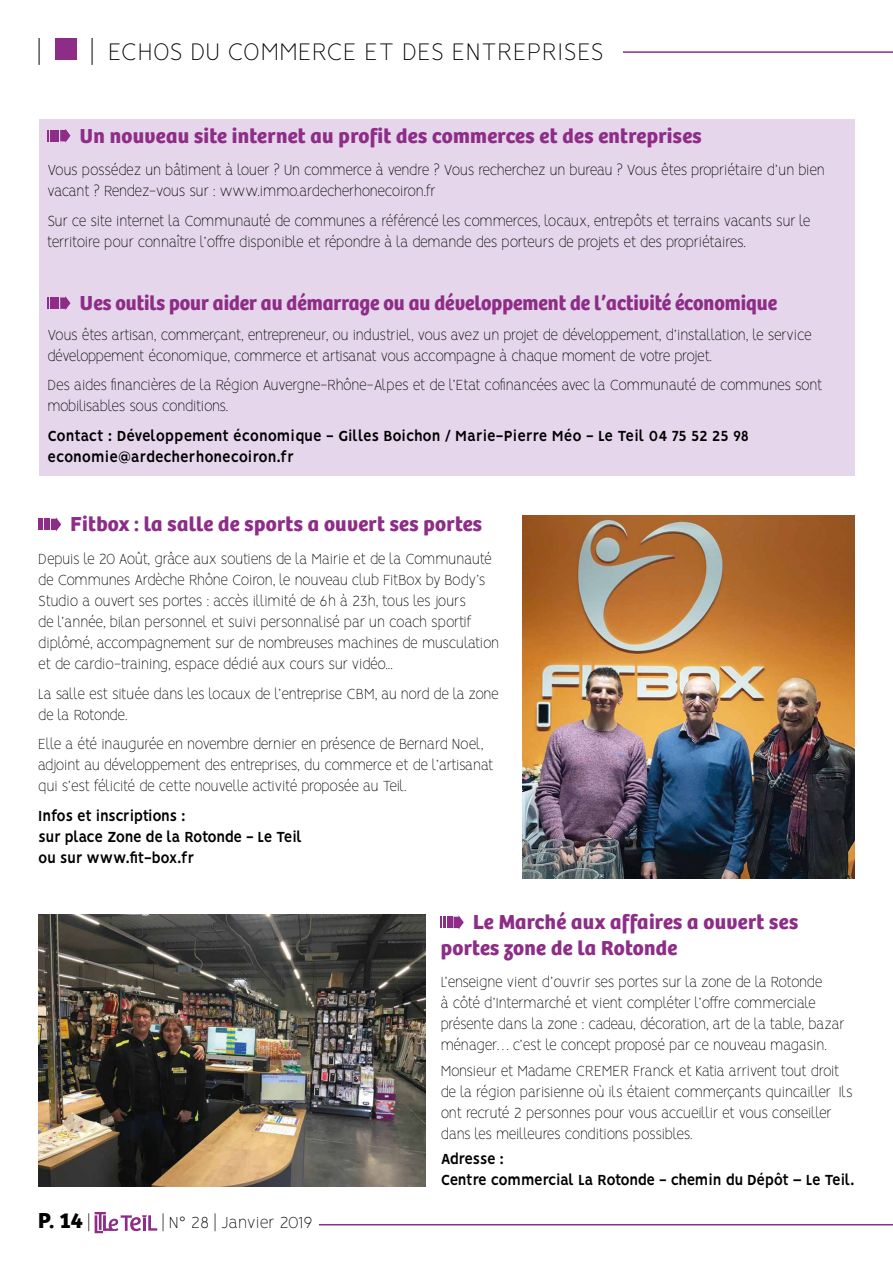
<style>
.page{position:relative;width:893px;height:1263px;background:#fff}
.page>*{position:absolute;margin:0;border:0;box-sizing:border-box;transform-origin:0 0}
.t1{font:100 27px "Vision";letter-spacing:.015em;color:#000}
.t2{font:700 22.5px "Bree";color:#000}
.t3{font:700 21px/25.2px "Bree";letter-spacing:.015em;color:#8e2d87}
.t4{font:100 18px "Vision";letter-spacing:-.01em;color:#000}
.t5{font:100 16.5px/21px "Vision";letter-spacing:-.03em;color:#000;scale:.95 1}
.t6{font:700 16.5px/21px "Vision";letter-spacing:-.015em;color:#000;scale:.95 1}
.s1{font-family:"Vision";font-weight:100;font-size:18px}
</style>
<div class="page">
<svg style="left:95px;top:1212px;width:62px;height:21px"></svg>
<hr style="left:319px;top:1224px;width:574px;height:1px;background:#8e2d87">
<hr style="left:623px;top:51px;width:270px;height:2px;background:#8e2d87">
<div style="left:55px;top:38px;width:22px;height:22px;background:#8e2d87"></div>
<img style="left:523px;top:516px;width:332px;height:362px">
<div style="left:44px;top:519px;width:6px;height:11px;background:#8e2d87"></div>
<svg style="left:38px;top:519px;width:5px;height:11px"></svg>
<svg style="left:51px;top:517px;width:10px;height:14px"></svg>
<div style="left:39px;top:119px;width:816px;height:357px;background:#e5d6eb"></div>
<div style="left:54px;top:130px;width:5px;height:11px;background:#8e2d87"></div>
<svg style="left:48px;top:130px;width:4px;height:11px"></svg>
<svg style="left:60px;top:129px;width:10px;height:14px"></svg>
<div style="left:54px;top:297px;width:5px;height:12px;background:#8e2d87"></div>
<svg style="left:48px;top:297px;width:4px;height:12px"></svg>
<svg style="left:60px;top:296px;width:10px;height:14px"></svg>
<div style="left:447px;top:917px;width:5px;height:11px;background:#8e2d87"></div>
<svg style="left:441px;top:917px;width:5px;height:11px"></svg>
<svg style="left:453px;top:915px;width:11px;height:14px"></svg>
<img style="left:39px;top:914px;width:386px;height:272px">
<h1 class="t1" style="left:38px;top:36px;width:4px">|</h1>
<h1 class="t1" style="left:91px;top:36px;width:514px">| ECHOS DU COMMERCE ET DES ENTREPRISES</h1>
<p class="t3" style="left:80px;top:123px;width:623px">Un nouveau site internet au profit des commerces et des entreprises</p>
<p class="t5" style="left:48px;top:161px;width:820px">Vous possédez un bâtiment à louer ? Un commerce à vendre ? Vous recherchez un bureau ? Vous êtes propriétaire d’un bien vacant ? Rendez-vous sur : www.immo.ardecherhonecoiron.fr</p>
<p class="t5" style="left:48px;top:212px;width:805px">Sur ce site internet la Communauté de communes a référencé les commerces, locaux, entrepôts et terrains vacants sur le territoire pour connaître l’offre disponible et répondre à la demande des porteurs de projets et des propriétaires.</p>
<p class="t3" style="left:80px;top:291px;width:699px">Ues outils pour aider au démarrage ou au développement de l’activité économique</p>
<p class="t5" style="left:48px;top:326px;width:806px">Vous êtes artisan, commerçant, entrepreneur, ou industriel, vous avez un projet de développement, d’installation, le service développement économique, commerce et artisanat vous accompagne à chaque moment de votre projet.</p>
<p class="t5" style="left:48px;top:376px;width:817px">Des aides financières de la Région Auvergne-Rhône-Alpes et de l’Etat cofinancées avec la Communauté de communes sont mobilisables sous conditions.</p>
<p class="t6" style="left:48px;top:426px;width:740px">Contact : Développement économique - Gilles Boichon / Marie-Pierre Méo - Le Teil 04 75 52 25 98 economie@ardecherhonecoiron.fr</p>
<p class="t3" style="left:71px;top:512px;width:413px">Fitbox : la salle de sports a ouvert ses portes</p>
<p class="t5" style="left:38px;top:550px;width:487px">Depuis le 20 Août, grâce aux soutiens de la Mairie et de la Communauté de Communes Ardèche Rhône Coiron, le nouveau club FitBox by Body’s Studio a ouvert ses portes : accès illimité de 6h à 23h, tous les jours<br>de l’année, bilan personnel et suivi personnalisé par un coach sportif diplômé, accompagnement sur de nombreuses machines de musculation et de cardio-training, espace dédié aux cours sur vidéo...</p>
<p class="t5" style="left:38px;top:685px;width:486px">La salle est située dans les locaux de l’entreprise CBM, au nord de la zone de la Rotonde.</p>
<p class="t5" style="left:38px;top:735px;width:481px">Elle a été inaugurée en novembre dernier en présence de Bernard Noel, adjoint au développement des entreprises, du commerce et de l’artisanat qui s’est félicité de cette nouvelle activité proposée au Teil.</p>
<p class="t6" style="left:38px;top:806px;width:279px">Infos et inscriptions :<br>sur place Zone de la Rotonde - Le Teil ou sur www.fit-box.fr</p>
<h2 class="t2" style="left:38px;top:1207px;width:53px">P. 14 <span class="s1">|</span></h2>
<p class="t4" style="left:162px;top:1212px;width:152px">| N° 28 | Janvier 2019</p>
<p class="t3" style="left:441px;top:910px;width:359px;text-indent:32px">Le Marché aux affaires a ouvert ses portes zone de la Rotonde</p>
<p class="t5" style="left:441px;top:973px;width:426px">L’enseigne vient d’ouvrir ses portes sur la zone de la Rotonde<br>à côté d’Intermarché et vient compléter l’offre commerciale présente dans la zone : cadeau, décoration, art de la table, bazar ménager… c’est le concept proposé par ce nouveau magasin.</p>
<p class="t5" style="left:441px;top:1062px;width:435px">Monsieur et Madame CREMER Franck et Katia arrivent tout droit de la région parisienne où ils étaient commerçants quincailler Ils ont recruté 2 personnes pour vous accueillir et vous conseiller dans les meilleures conditions possibles.</p>
<p class="t6" style="left:441px;top:1150px;width:437px">Adresse :<br>Centre commercial La Rotonde - chemin du Dépôt – Le Teil.</p>
</div>
